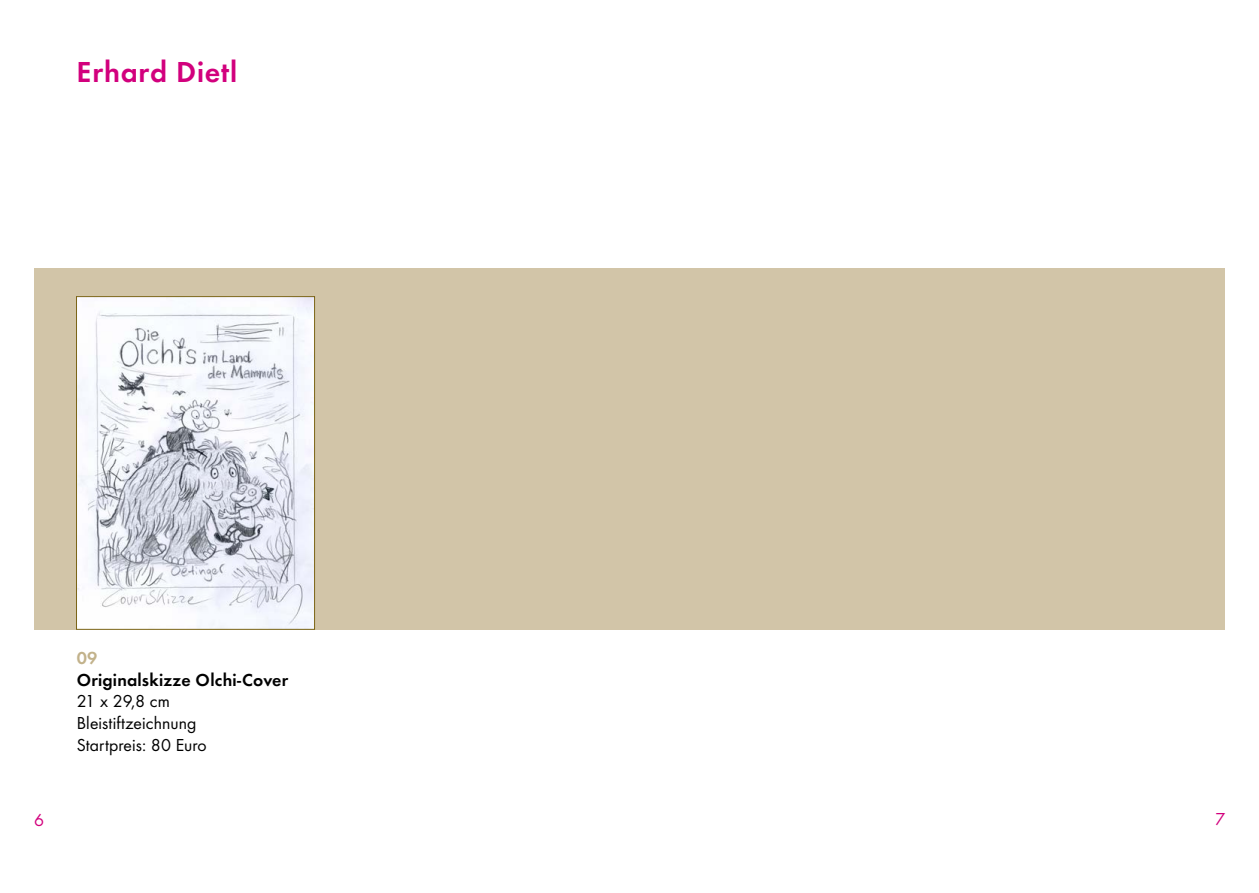
<style>
.page{position:relative;width:1259px;height:893px;background:#fff}
.page>*{position:absolute;margin:0;border:0;box-sizing:border-box;transform-origin:0 0}
.t1{font:30px "Futura Dem";letter-spacing:.025em;color:#d2007d}
.t2{font:18px/21.6px "Futura Boo";letter-spacing:.005em;color:#000}
.t3{font:18px "Futura Dem";letter-spacing:.01em;color:#000}
.t4{font:18px "Futura Boo";color:#d2007d}
.t5{font:18px "Futura Dem";color:#c2b28b}
</style>
<div class="page">
<div style="left:34px;top:268px;width:1191px;height:361px;background:#d2c5a8"></div>
<img style="left:78px;top:298px;width:235px;height:329px">
<div style="left:76px;top:296px;width:239px;height:333px;border:1px solid #7b6415"></div>
<h1 class="t1" style="left:77px;top:50px;width:162px">Erhard Dietl</h1>
<p class="t5" style="left:77px;top:645px;width:22px">09</p>
<p class="t3" style="left:77px;top:666px;width:213px">Originalskizze Olchi-Cover</p>
<p class="t2" style="left:77px;top:690px;width:132px">21 x 29,8 cm<br>Bleistiftzeichnung<br>Startpreis: 80 Euro</p>
<p class="t4" style="left:34px;top:809px;width:11px">6</p>
<p class="t4" style="left:1215px;top:808px;width:11px">7</p>
</div>
